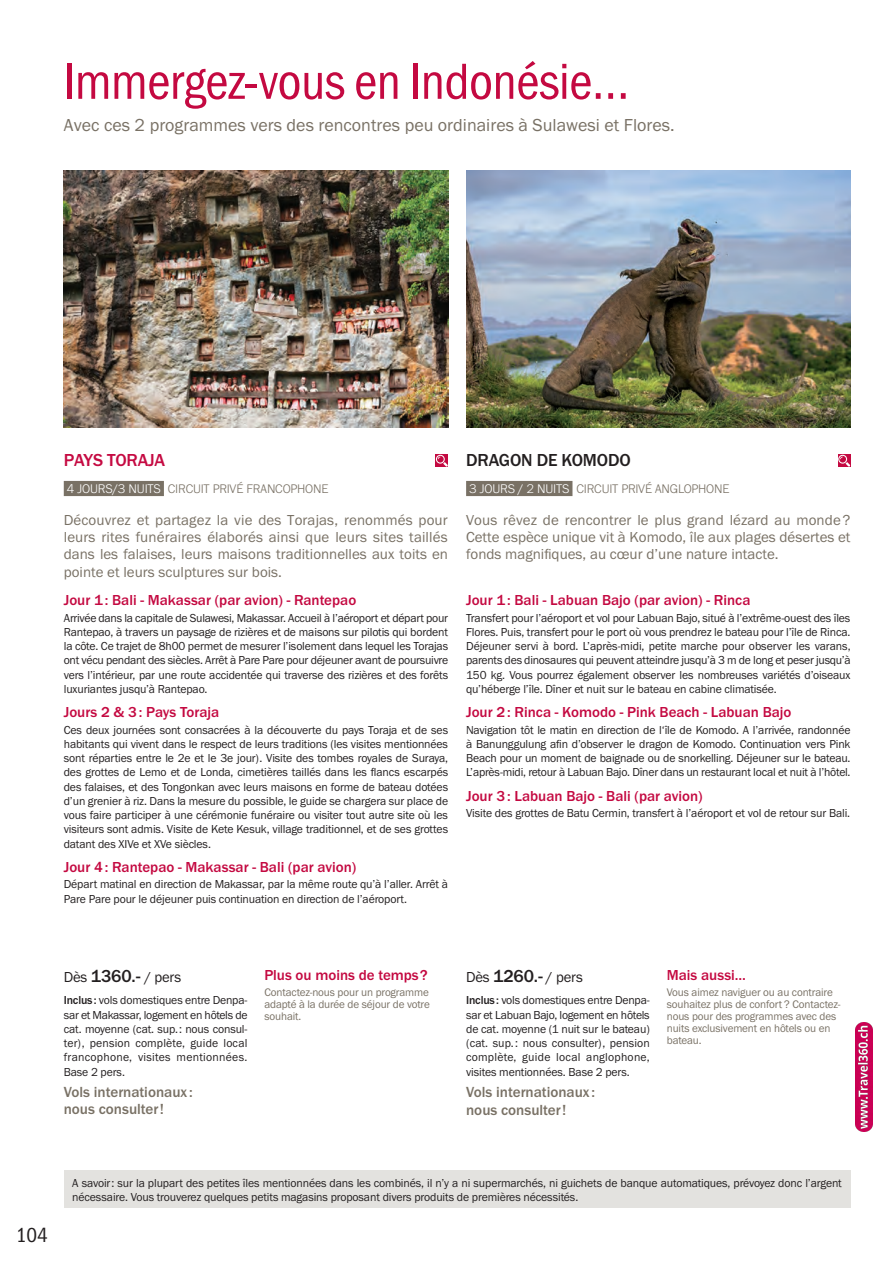
<style>
.page{position:relative;width:893px;height:1263px;background:#fff}
.page>*{position:absolute;margin:0;border:0;box-sizing:border-box;transform-origin:0 0}
.Titre_circuit{font:52.5px "Franklin Gothic URW Con Boo";letter-spacing:-.01em;color:#c40941}
.t1{font:21px "Franklin Gothic URW Con Boo";color:#231f20}
.Chapo{font:18px "Franklin Gothic URW Boo";color:#797165}
.Texte_Généraliste{font:500 18px "Franklin Gothic URW";letter-spacing:-.01em;color:#231f20}
.Texte_Généraliste-2{font:500 18px "Franklin Gothic URW";letter-spacing:-.01em;color:#c50a42}
.Intertitre_de_texte{font:500 15.15px/17.2px "Franklin Gothic URW";color:#797165}
.Chapo-2{font:15px/17.2px "Franklin Gothic URW Boo";color:#797165;text-align:justify}
.Intertitre_de_texte-2{font:500 15px "Franklin Gothic URW";color:#c40941}
.Titre_LES_PLUS{font:500 15px "Franklin Gothic URW";color:#c40941}
.Texte_Généraliste-3{font:15px "Franklin Gothic URW Boo";letter-spacing:-.01em;color:#231f20}
.Duree_circuit{font:300 13.05px "Franklin Gothic URW";letter-spacing:-.01em;color:#fff}
.Duree_circuit-2{font:300 12.9px "Franklin Gothic URW";letter-spacing:-.01em;color:#797165}
.Texte_Généraliste-4{font:12px/14.2px "Franklin Gothic URW Boo";letter-spacing:-.01em;color:#231f20;text-align:justify}
.Texte_Généraliste-5{font:11.4px/12.1px "Franklin Gothic URW Boo";letter-spacing:-.01em;color:#797165;text-align:justify}
.s1{font-family:"Franklin Gothic URW";font-weight:500;font-size:18px}
.s2{font-family:"Franklin Gothic URW";font-weight:500}
</style>
<div class="page">
<div style="left:64px;top:1170px;width:786px;height:38px;background:#e3e2df"></div>
<img style="left:64px;top:170px;width:384px;height:257px">
<div style="left:64px;top:481px;width:100px;height:15px;background:#797165"></div>
<img style="left:466px;top:170px;width:384px;height:257px">
<div style="left:466px;top:481px;width:106px;height:15px;background:#797165"></div>
<svg style="left:435px;top:454px;width:13px;height:13px"></svg>
<svg style="left:436px;top:455px;width:12px;height:12px"></svg>
<svg style="left:838px;top:454px;width:12px;height:1px"></svg>
<svg style="left:838px;top:455px;width:12px;height:12px"></svg>
<img style="left:856px;top:1022px;width:16px;height:109px">
<p class="Titre_circuit" style="left:64px;top:49px;width:567px">Immergez-vous en Indonésie…</p>
<p class="Chapo" style="left:64px;top:114px;width:612px">Avec ces 2 programmes vers des rencontres peu ordinaires à Sulawesi et Flores.</p>
<p class="Texte_Généraliste" style="left:466px;top:449px;width:166px">DRAGON DE KOMODO</p>
<p class="Duree_circuit" style="left:469px;top:480px;width:102px">3 JOURS / 2 NUITS</p>
<p class="Chapo-2" style="left:466px;top:511px;width:386px">Vous rêvez de rencontrer le plus grand lézard au monde ?<br>Cette espèce unique vit à Komodo, île aux plages désertes et fonds magnifiques, au cœur d’une nature intacte.</p>
<p class="Intertitre_de_texte-2" style="left:466px;top:591px;width:286px">Jour 1: Bali - Labuan Bajo (par avion) - Rinca</p>
<p class="Texte_Généraliste-4" style="left:466px;top:610px;width:386px">Transfert pour l’aéroport et vol pour Labuan Bajo, situé à l’extrême-ouest des îles Flores. Puis, transfert pour le port où vous prendrez le bateau pour l’île de Rinca.<br>Déjeuner servi à bord. L’après-midi, petite marche pour observer les varans, parents des dinosaures qui peuvent atteindre jusqu’à 3 m de long et peser jusqu’à 150 kg. Vous pourrez également observer les nombreuses variétés d’oiseaux qu’héberge l’île. Dîner et nuit sur le bateau en cabine climatisée.</p>
<p class="Intertitre_de_texte-2" style="left:466px;top:703px;width:327px">Jour 2: Rinca - Komodo - Pink Beach - Labuan Bajo</p>
<p class="Texte_Généraliste-4" style="left:466px;top:722px;width:386px">Navigation tôt le matin en direction de l‘île de Komodo. A l’arrivée, randonnée à Banunggulung afin d’observer le dragon de Komodo. Continuation vers Pink Beach pour un moment de baignade ou de snorkelling. Déjeuner sur le bateau.<br>L’après-midi, retour à Labuan Bajo. Dîner dans un restaurant local et nuit à l’hôtel.</p>
<p class="Intertitre_de_texte-2" style="left:466px;top:786px;width:238px">Jour 3: Labuan Bajo - Bali (par avion)</p>
<p class="Texte_Généraliste-4" style="left:466px;top:806px;width:386px">Visite des grottes de Batu Cermin, transfert à l’aéroport et vol de retour sur Bali.</p>
<p class="Texte_Généraliste-2" style="left:64px;top:449px;width:103px">PAYS TORAJA</p>
<p class="Duree_circuit" style="left:67px;top:480px;width:95px">4 JOURS/3 NUITS</p>
<p class="Chapo-2" style="left:64px;top:511px;width:386px">Découvrez et partagez la vie des Torajas, renommés pour leurs rites funéraires élaborés ainsi que leurs sites taillés dans les falaises, leurs maisons traditionnelles aux toits en pointe et leurs sculptures sur bois.</p>
<p class="Intertitre_de_texte-2" style="left:64px;top:591px;width:294px">Jour 1: Bali - Makassar (par avion) - Rantepao</p>
<p class="Texte_Généraliste-4" style="left:64px;top:610px;width:386px">Arrivée dans la capitale de Sulawesi, Makassar. Accueil à l’aéroport et départ pour Rantepao, à travers un paysage de rizières et de maisons sur pilotis qui bordent la côte. Ce trajet de 8h00 permet de mesurer l’isolement dans lequel les Torajas ont vécu pendant des siècles. Arrêt à Pare Pare pour déjeuner avant de poursuivre vers l’intérieur, par une route accidentée qui traverse des rizières et des forêts luxuriantes jusqu’à Rantepao.</p>
<p class="Intertitre_de_texte-2" style="left:64px;top:703px;width:157px">Jours 2 &amp; 3: Pays Toraja</p>
<p class="Texte_Généraliste-4" style="left:64px;top:722px;width:386px">Ces deux journées sont consacrées à la découverte du pays Toraja et de ses habitants qui vivent dans le respect de leurs traditions (les visites mentionnées sont réparties entre le 2e et le 3e jour). Visite des tombes royales de Suraya, des grottes de Lemo et de Londa, cimetières taillés dans les flancs escarpés des falaises, et des Tongonkan avec leurs maisons en forme de bateau dotées d’un grenier à riz. Dans la mesure du possible, le guide se chargera sur place de vous faire participer à une cérémonie funéraire ou visiter tout autre site où les visiteurs sont admis. Visite de Kete Kesuk, village traditionnel, et de ses grottes datant des XIVe et XVe siècles.</p>
<p class="Intertitre_de_texte-2" style="left:64px;top:858px;width:294px">Jour 4: Rantepao - Makassar - Bali (par avion)</p>
<p class="Texte_Généraliste-4" style="left:64px;top:877px;width:386px">Départ matinal en direction de Makassar, par la même route qu’à l’aller. Arrêt à<br>Pare Pare pour le déjeuner puis continuation en direction de l’aéroport.</p>
<p class="Duree_circuit-2" style="left:168px;top:481px;width:162px">CIRCUIT PRIVÉ FRANCOPHONE</p>
<p class="Duree_circuit-2" style="left:577px;top:481px;width:155px">CIRCUIT PRIVÉ ANGLOPHONE</p>
<p class="Texte_Généraliste-3" style="left:64px;top:967px;width:119px">Dès <span class="s1">1360.-</span> / pers</p>
<p class="Texte_Généraliste-4" style="left:64px;top:993px;width:185px"><span class="s2">Inclus:</span> vols domestiques entre Denpa&shy;sar et Makassar, logement en hôtels de cat. moyenne (cat. sup.: nous consul&shy;ter), pension complète, guide local francophone, visites mentionnées.<br>Base 2 pers.</p>
<p class="Intertitre_de_texte" style="left:64px;top:1083px;width:131px">Vols internationaux : nous consulter!</p>
<p class="Titre_LES_PLUS" style="left:264px;top:965px;width:165px">Plus ou moins de temps?</p>
<p class="Texte_Généraliste-5" style="left:264px;top:986px;width:167px">Contactez-nous pour un programme adapté à la durée de séjour de votre souhait.</p>
<p class="Texte_Généraliste-3" style="left:466px;top:967px;width:118px">Dès <span class="s1">1260.-</span> / pers</p>
<p class="Texte_Généraliste-4" style="left:466px;top:993px;width:185px"><span class="s2">Inclus:</span> vols domestiques entre Denpa&shy;sar et Labuan Bajo, logement en hôtels de cat. moyenne (1 nuit sur le bateau) (cat. sup.: nous consulter), pension complète, guide local anglophone, visites mentionnées. Base 2 pers.</p>
<p class="Intertitre_de_texte" style="left:466px;top:1083px;width:131px;line-height:18px">Vols internationaux : nous consulter!</p>
<p class="Titre_LES_PLUS" style="left:667px;top:965px;width:81px">Mais aussi…</p>
<p class="Texte_Généraliste-5" style="left:667px;top:986px;width:175px;text-align:left">Vous aimez naviguer ou au contraire souhaitez plus de confort ? Contactez&shy;nous pour des programmes avec des nuits exclusivement en hôtels ou en bateau.</p>
<h2 class="t1" style="left:16px;top:1222px;width:34px">104</h2>
<p class="Texte_Généraliste-4" style="left:72px;top:1176px;width:771px">A savoir: sur la plupart des petites îles mentionnées dans les combinés, il n’y a ni supermarchés, ni guichets de banque automatiques, prévoyez donc l’argent nécessaire. Vous trouverez quelques petits magasins proposant divers produits de premières nécessités.</p>
</div>
